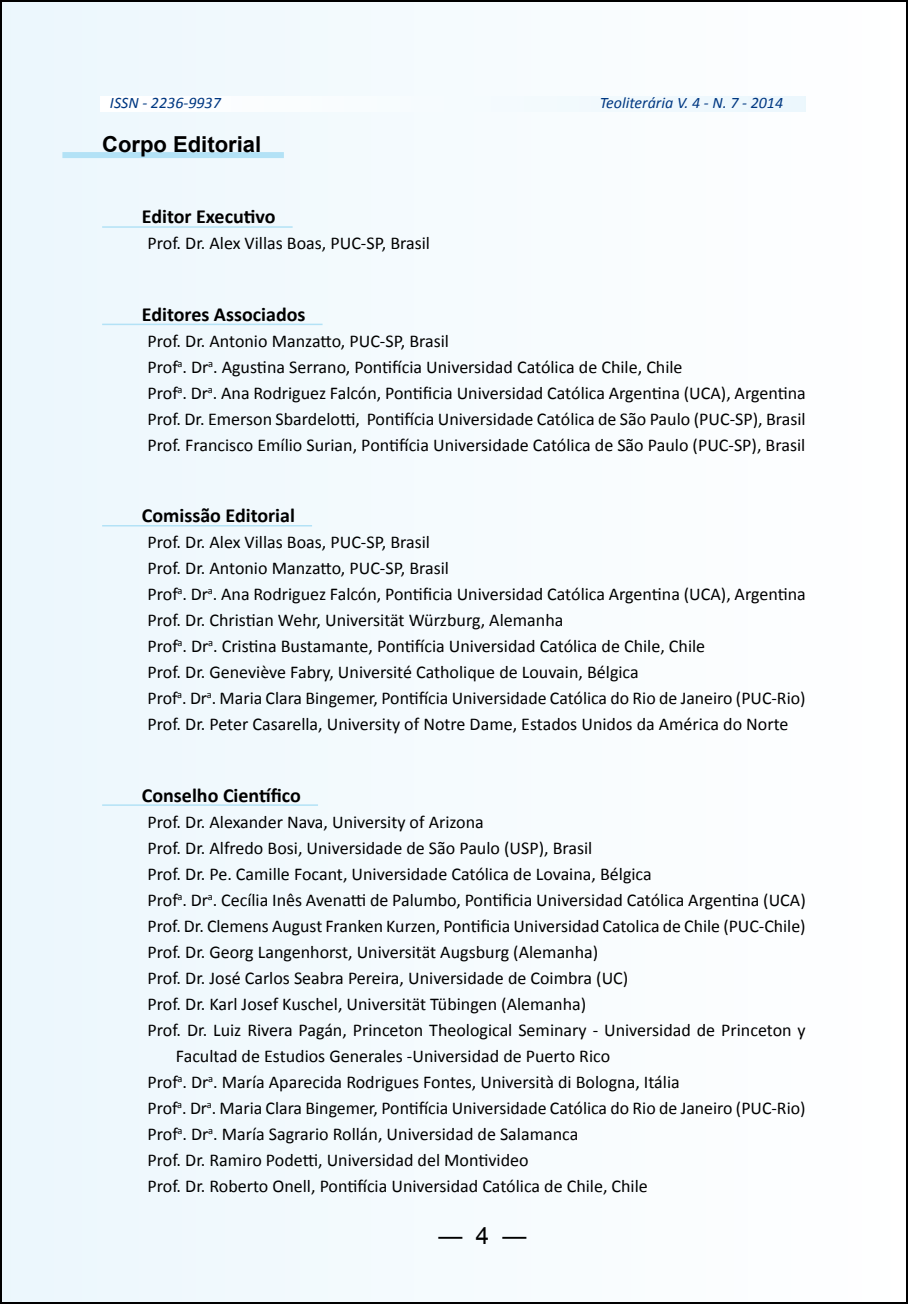
<style>
.page{position:relative;width:908px;height:1304px;background:#fff}
.page>*{position:absolute;margin:0;border:0;box-sizing:border-box;transform-origin:0 0}
.t1{font:24px "Arial";color:#000}
.t2{font:700 22px "Arial";color:#000}
.t3{font:700 20px "Calibri";color:#000}
.t4{font:18px/26px "Calibri";color:#000}
.t5{font:italic 16px "Calibri";color:#003882}
</style>
<div class="page">
<div style="left:1px;top:1px;width:905px;height:1302px;background:#f5fbfe"></div>
<div style="left:62px;top:152px;width:222px;height:6px;background:#b3e2f6"></div>
<hr style="left:102px;top:226px;width:190px;height:2px;background:#b3e2f6">
<hr style="left:102px;top:324px;width:220px;height:1px;background:#b3e2f6">
<hr style="left:102px;top:525px;width:210px;height:1px;background:#b3e2f6">
<hr style="left:102px;top:804px;width:216px;height:2px;background:#b3e2f6">
<p class="t5" style="left:110px;top:93px;width:112px">ISSN - 2236-9937</p>
<p class="t5" style="left:599px;top:93px;width:185px">Teoliterária V. 4 - N. 7 - 2014</p>
<p class="t2" style="left:102px;top:130px;width:160px">Corpo Editorial</p>
<p class="t3" style="left:142px;top:204px;width:135px">Editor Executivo</p>
<p class="t4" style="left:147px;top:230px;width:284px">Prof. Dr. Alex Villas Boas, PUC-SP, Brasil</p>
<p class="t3" style="left:142px;top:302px;width:165px">Editores Associados</p>
<p class="t4" style="left:147px;top:327px;width:659px">Prof. Dr. Antonio Manzatto, PUC-SP, Brasil<br>Prof<sup>a</sup>. Dr<sup>a</sup>. Agustina Serrano, Pontifícia Universidad Católica de Chile, Chile<br>Prof<sup>a</sup>. Dr<sup>a</sup>. Ana Rodriguez Falcón, Pontificia Universidad Católica Argentina (UCA), Argentina Prof. Dr. Emerson Sbardelotti, Pontifícia Universidade Católica de São Paulo (PUC-SP), Brasil Prof. Francisco Emílio Surian, Pontifícia Universidade Católica de São Paulo (PUC-SP), Brasil</p>
<p class="t3" style="left:142px;top:503px;width:155px">Comissão Editorial</p>
<p class="t4" style="left:147px;top:528px;width:659px">Prof. Dr. Alex Villas Boas, PUC-SP, Brasil<br>Prof. Dr. Antonio Manzatto, PUC-SP, Brasil<br>Prof<sup>a</sup>. Dr<sup>a</sup>. Ana Rodriguez Falcón, Pontificia Universidad Católica Argentina (UCA), Argentina Prof. Dr. Christian Wehr, Universität Würzburg, Alemanha<br>Prof<sup>a</sup>. Dr<sup>a</sup>. Cristina Bustamante, Pontifícia Universidad Católica de Chile, Chile<br>Prof. Dr. Geneviève Fabry, Université Catholique de Louvain, Bélgica<br>Prof<sup>a</sup>. Dr<sup>a</sup>. Maria Clara Bingemer, Pontifícia Universidade Católica do Rio de Janeiro (PUC-Rio)<br>Prof. Dr. Peter Casarella, University of Notre Dame, Estados Unidos da América do Norte</p>
<p class="t3" style="left:142px;top:782px;width:160px">Conselho Científico</p>
<p class="t4" style="left:147px;top:808px;width:337px">Prof. Dr. Alexander Nava, University of Arizona</p>
<p class="t4" style="left:147px;top:834px;width:446px">Prof. Dr. Alfredo Bosi, Universidade de São Paulo (USP), Brasil</p>
<p class="t4" style="left:147px;top:860px;width:505px">Prof. Dr. Pe. Camille Focant, Universidade Católica de Lovaina, Bélgica</p>
<p class="t4" style="left:147px;top:886px;width:659px">Prof<sup>a</sup>. Dr<sup>a</sup>. Cecília Inês Avenatti de Palumbo, Pontificia Universidad Católica Argentina (UCA)</p>
<p class="t4" style="left:147px;top:912px;width:659px">Prof. Dr. Clemens August Franken Kurzen, Pontificia Universidad Catolica de Chile (PUC-Chile)</p>
<p class="t4" style="left:147px;top:938px;width:452px">Prof. Dr. Georg Langenhorst, Universität Augsburg (Alemanha)</p>
<p class="t4" style="left:147px;top:964px;width:482px">Prof. Dr. José Carlos Seabra Pereira, Universidade de Coimbra (UC)</p>
<p class="t4" style="left:147px;top:990px;width:440px">Prof. Dr. Karl Josef Kuschel, Universität Tübingen (Alemanha)</p>
<p class="t4" style="left:147px;top:1016px;width:659px">Prof. Dr. Luiz Rivera Pagán, Princeton Theological Seminary - Universidad de Princeton y</p>
<p class="t4" style="left:176px;top:1042px;width:435px">Facultad de Estudios Generales -Universidad de Puerto Rico</p>
<p class="t4" style="left:147px;top:1068px;width:533px">Prof<sup>a</sup>. Dr<sup>a</sup>. María Aparecida Rodrigues Fontes, Università di Bologna, Itália</p>
<p class="t4" style="left:147px;top:1094px;width:659px">Prof<sup>a</sup>. Dr<sup>a</sup>. Maria Clara Bingemer, Pontifícia Universidade Católica do Rio de Janeiro (PUC-Rio)</p>
<p class="t4" style="left:147px;top:1120px;width:432px">Prof<sup>a</sup>. Dr<sup>a</sup>. María Sagrario Rollán, Universidad de Salamanca</p>
<p class="t4" style="left:147px;top:1146px;width:382px">Prof. Dr. Ramiro Podetti, Universidad del Montivideo</p>
<p class="t4" style="left:147px;top:1172px;width:501px">Prof. Dr. Roberto Onell, Pontifícia Universidad Católica de Chile, Chile</p>
<h1 class="t1" style="left:438px;top:1219px;width:90px">— 4 —</h1>
</div>
